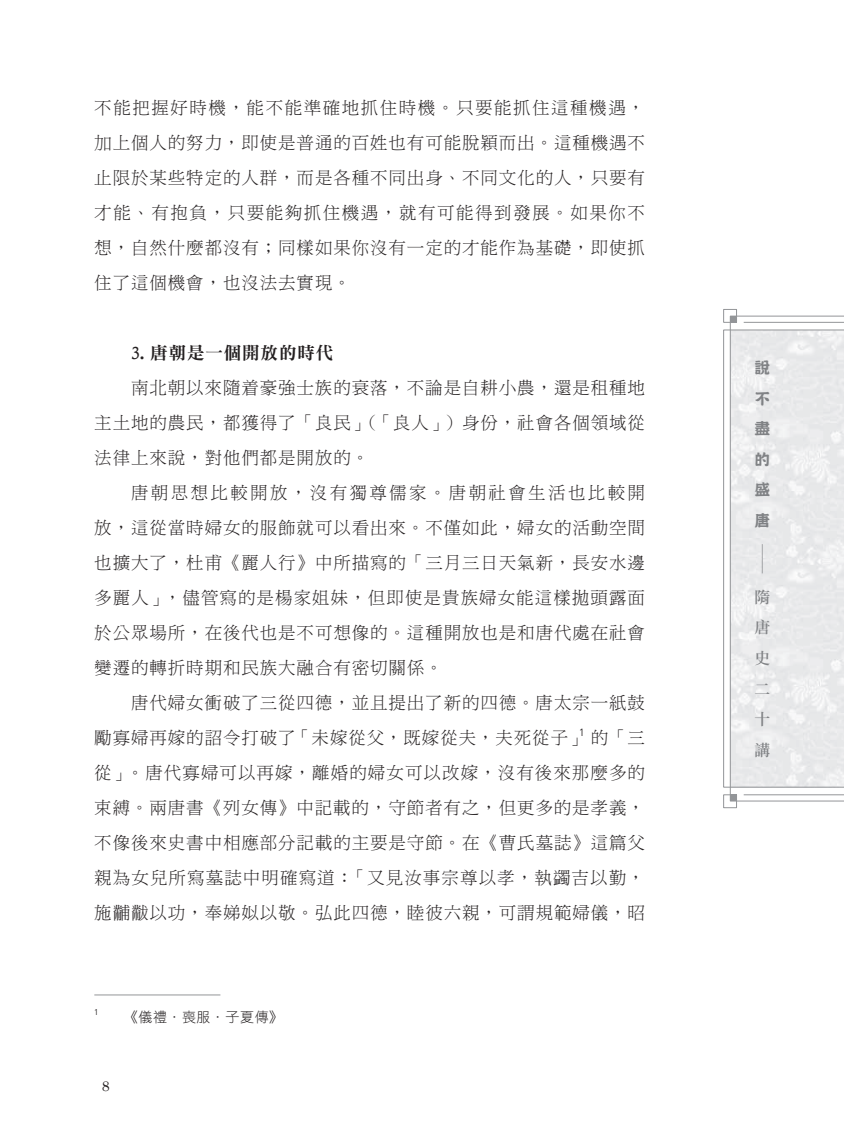
<style>
.page{position:relative;width:844px;height:1141px;background:#fff}
.page>*{position:absolute;margin:0;border:0;box-sizing:border-box;transform-origin:0 0}
.t1{font:17.5px/35px "DF Ming HK W3";letter-spacing:.05em;color:#231f20;text-align:justify}
.t2{font:17.5px "DF Ming HK W9";letter-spacing:.05em;color:#231f20}
.t3{font:600 15.75px/30.4px "Noto Serif CJ Ktc";color:#808285;text-align:justify}
.t4{font:15.75px/30.4px "DF Bang Shu HK W8";color:#808285;text-align:justify}
.t5{font:14px "DF Hei HK W3";letter-spacing:.035em;color:#231f20}
.t6{font:14px "Century Schoolbook";color:#231f20}
.t7{font:10.15px "DIN";color:#231f20}
.t8{font:8.22px "DIN";color:#231f20}
.s1{font-family:"Calisto"}
</style>
<div class="page">
<svg style="left:729px;top:316px;width:114px;height:485px"></svg>
<div style="left:723px;top:309px;width:13px;height:14px;border:1px solid #939598"></div>
<div style="left:723px;top:795px;width:13px;height:13px;border:1px solid #939598"></div>
<svg style="left:723px;top:330px;width:120px;height:457px"></svg>
<hr style="left:743px;top:322px;width:100px;height:1px;background:#939598">
<hr style="left:743px;top:794px;width:100px;height:1px;background:#939598">
<div style="left:729px;top:316px;width:7px;height:7px;background:#939598"></div>
<div style="left:729px;top:795px;width:7px;height:6px;background:#939598"></div>
<hr style="left:94px;top:995px;width:126px;height:1px;background:#939598">
<p class="t1" style="left:94px;top:90px;width:552px">不能把握好時機，能不能準確地抓住時機。只要能抓住這種機遇，加上個人的努力，即使是普通的百姓也有可能脫穎而出。這種機遇不止限於某些特定的人群，而是各種不同出身、不同文化的人，只要有才能、有抱負，只要能夠抓住機遇，就有可能得到發展。如果你不想，自然什麼都沒有；同樣如果你沒有一定的才能作為基礎，即使抓住了這個機會，也沒法去實現。</p>
<p class="t2" style="left:131px;top:344px;width:204px"><span class="s1">3</span>. 唐朝是一個開放的時代</p>
<p class="t1" style="left:94px;top:370px;width:552px;text-indent:37px">南北朝以來隨着豪強士族的衰落，不論是自耕小農，還是租種地主土地的農民，都獲得了「良民」（「良人」）身份，社會各個領域從法律上來說，對他們都是開放的。</p>
<p class="t1" style="left:94px;top:475px;width:552px;text-indent:37px">唐朝思想比較開放，沒有獨尊儒家。唐朝社會生活也比較開放，這從當時婦女的服飾就可以看出來。不僅如此，婦女的活動空間也擴大了，杜甫《麗人行》中所描寫的「三月三日天氣新，長安水邊多麗人」，儘管寫的是楊家姐妹，但即使是貴族婦女能這樣拋頭露面於公眾場所，在後代也是不可想像的。這種開放也是和唐代處在社會變遷的轉折時期和民族大融合有密切關係。</p>
<p class="t1" style="left:94px;top:685px;width:552px;text-align:right">唐代婦女衝破了三從四德，並且提出了新的四德。唐太宗一紙鼓<br>勵寡婦再嫁的詔令打破了 「未嫁從父，既嫁從夫，夫死從子」的「三</p>
<p class="t7" style="left:579px;top:726px;width:7px">1</p>
<p class="t1" style="left:94px;top:755px;width:552px">從」。唐代寡婦可以再嫁，離婚的婦女可以改嫁，沒有後來那麼多的束縛。兩唐書《列女傳》中記載的，守節者有之，但更多的是孝義，不像後來史書中相應部分記載的主要是守節。在《曹氏墓誌》這篇父親為女兒所寫墓誌中明確寫道： 「又見汝事宗尊以孝，執蠲吉以勤，施黼黻以功，奉娣姒以敬。弘此四德，睦彼六親，可謂規範婦儀，昭</p>
<p class="t8" style="left:94px;top:1007px;width:6px">1</p>
<p class="t5" style="left:124px;top:1009px;width:160px">《儀禮．喪服．子夏傳》</p>
<p class="t6" style="left:102px;top:1077px;width:9px">8</p>
<p class="t4" style="left:754px;top:352px;width:17px">說不盡的盛唐</p>
<p class="t3" style="left:777px;top:543px;width:33px;rotate:90deg">——</p>
<p class="t3" style="left:754px;top:582px;width:17px">隋唐史二十講</p>
</div>
